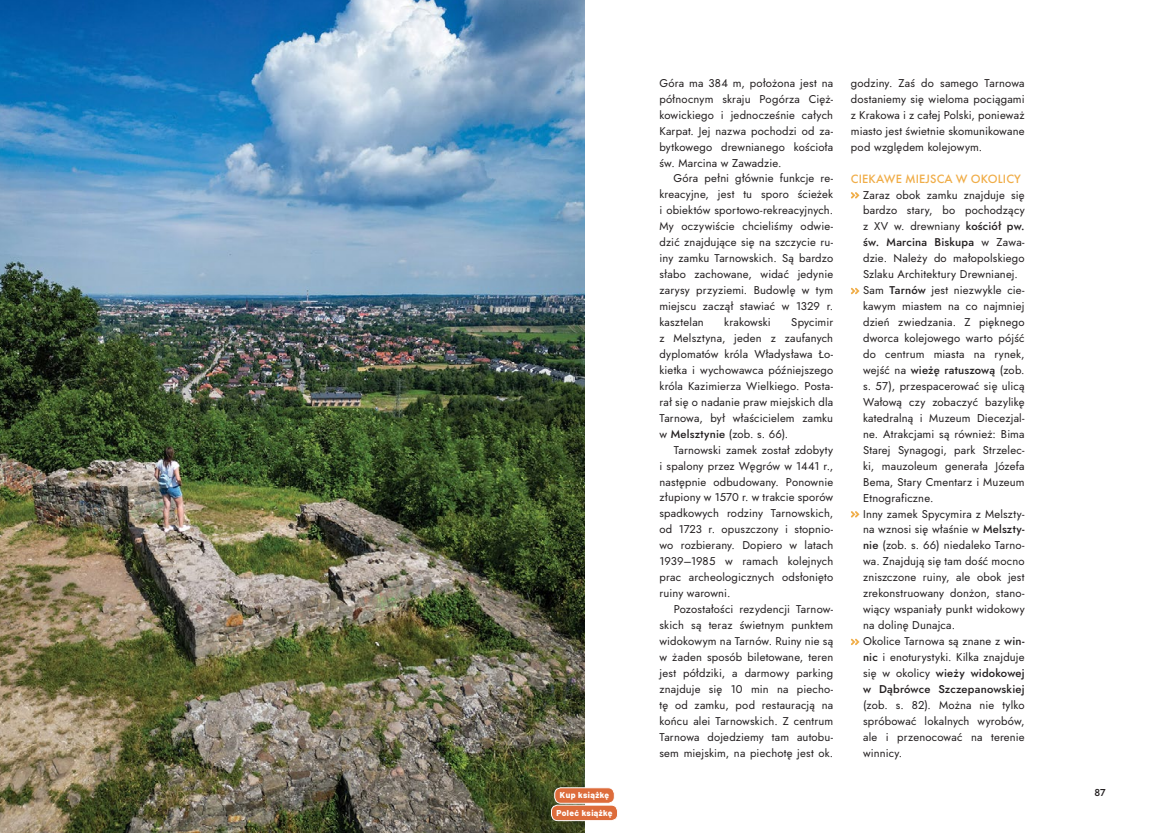
<style>
.page{position:relative;width:1170px;height:833px;background:#fff}
.page>*{position:absolute;margin:0;border:0;box-sizing:border-box;transform-origin:0 0}
.t1{font:500 12.5px "Futura PT";letter-spacing:.01em;color:#f0ad48}
.t2{font:11.25px/16px "Jost";letter-spacing:.015em;color:#231f20;text-align:justify}
.t3{font:500 10px "Jost";color:#231f20}
.t4{font:800 8.5px "Barlow";letter-spacing:.05em;color:#fff}
.s1{font-weight:500}
</style>
<div class="page">
<svg style="left:851px;top:192px;width:8px;height:6px"></svg>
<svg style="left:851px;top:288px;width:8px;height:6px"></svg>
<svg style="left:851px;top:511px;width:8px;height:6px"></svg>
<svg style="left:851px;top:639px;width:8px;height:6px"></svg>
<img style="left:0;top:0;width:585px;height:833px">
<div style="left:551px;top:805px;width:66px;height:15px;background:#dd6c3b;border-radius:6px"></div>
<div style="left:551px;top:804px;width:67px;height:17px;border:1px solid #fff;border-radius:6px"></div>
<div style="left:554px;top:787px;width:60px;height:16px;background:#dd6c3b;border-radius:6px"></div>
<div style="left:554px;top:787px;width:60px;height:16px;border:1px solid #fff;border-radius:6px"></div>
<p class="t4" style="left:560px;top:789px;width:51px">Kup książkę</p>
<p class="t4" style="left:556px;top:806px;width:57px">Poleć książkę</p>
<p class="t2" style="left:659px;top:75px;width:175px">Góra ma 384 m, położona jest na północnym skraju Pogórza Cięż&shy;kowickiego i jednocześnie całych Karpat. Jej nazwa pochodzi od za&shy;bytkowego drewnianego kościoła św. Marcina w Zawadzie.</p>
<p class="t2" style="left:659px;top:171px;width:175px;text-indent:14px">Góra pełni głównie funkcje re&shy;kreacyjne, jest tu sporo ścieżek i obiektów sportowo-rekreacyjnych.<br>My oczywiście chcieliśmy odwie&shy;dzić znajdujące się na szczycie ru&shy;iny zamku Tarnowskich. Są bardzo słabo zachowane, widać jedynie zarysy przyziemi. Budowlę w tym miejscu zaczął stawiać w 1329 r. kasztelan</p>
<p class="t2" style="left:724px;top:314px;width:48px">krakowski</p>
<p class="t2" style="left:659px;top:314px;width:175px;text-indent:132px">Spycimir z Melsztyna, jeden z zaufanych dyplomatów króla Władysława Ło&shy;kietka i wychowawca późniejszego króla Kazimierza Wielkiego. Posta&shy;rał się o nadanie praw miejskich dla Tarnowa, był właścicielem zamku w <span class="s1">Melsztynie</span> (zob. s. 66).</p>
<p class="t2" style="left:659px;top:442px;width:175px;text-indent:14px">Tarnowski zamek został zdobyty i spalony przez Węgrów w 1441 r., następnie odbudowany. Ponownie złupiony w 1570 r. w trakcie sporów spadkowych rodziny Tarnowskich, od 1723 r. opuszczony i stopnio&shy;wo rozbierany. Dopiero w latach 1939–1985 w ramach kolejnych prac archeologicznych odsłonięto ruiny warowni.</p>
<p class="t2" style="left:659px;top:601px;width:175px;text-indent:14px">Pozostałości rezydencji Tarnow&shy;skich są teraz świetnym punktem widokowym na Tarnów. Ruiny nie są w żaden sposób biletowane, teren jest półdziki, a darmowy parking znajduje się 10 min na piecho&shy;tę od zamku, pod restauracją na końcu alei Tarnowskich. Z centrum Tarnowa dojedziemy tam autobu&shy;sem miejskim, na piechotę jest ok.</p>
<p class="t2" style="left:850px;top:75px;width:175px">godziny. Zaś do samego Tarnowa dostaniemy się wieloma pociągami z Krakowa i z całej Polski, ponieważ miasto jest świetnie skomunikowane pod względem kolejowym.</p>
<p class="t1" style="left:850px;top:171px;width:171px">CIEKAWE MIEJSCA W OKOLICY</p>
<p class="t2" style="left:863px;top:187px;width:163px;text-align:left">Zaraz obok zamku znajduje się bardzo stary, bo pochodzący z XV w. drewniany <span class="s1">kościół pw. św. Marcina Biskupa</span> w Zawa&shy;dzie. Należy do małopolskiego<br>Szlaku Architektury Drewnianej.<br>Sam <span class="s1">Tarnów</span> jest niezwykle cie&shy;kawym miastem na co najmniej dzień zwiedzania. Z pięknego dworca kolejowego warto pójść do centrum miasta na rynek, wejść na <span class="s1">wieżę ratuszową</span> (zob. s. 57), przespacerować się ulicą<br>Wałową czy zobaczyć bazylikę katedralną i Muzeum Diecezjal&shy;ne. Atrakcjami są również: Bima<br>Starej Synagogi, park Strzelec&shy;ki, mauzoleum generała Józefa<br>Bema, Stary Cmentarz i Muzeum<br>Etnograficzne.<br>Inny zamek Spycymira z Melszty&shy;na wznosi się właśnie w <span class="s1">Melszty&shy;nie</span> (zob. s. 66) niedaleko Tarno&shy;wa. Znajdują się tam dość mocno zniszczone ruiny, ale obok jest zrekonstruowany donżon, stano&shy;wiący wspaniały punkt widokowy na dolinę Dunajca.<br>Okolice Tarnowa są znane z <span class="s1">win&shy;nic</span> i enoturystyki. Kilka znajduje się w okolicy <span class="s1">wieży widokowej w Dąbrówce Szczepanowskiej</span></p>
<p class="t2" style="left:863px;top:697px;width:163px">(zob. s. 82). Można nie tylko spróbować lokalnych wyrobów, ale i przenocować na terenie winnicy.</p>
<p class="t3" style="left:1094px;top:785px;width:13px">87</p>
</div>
